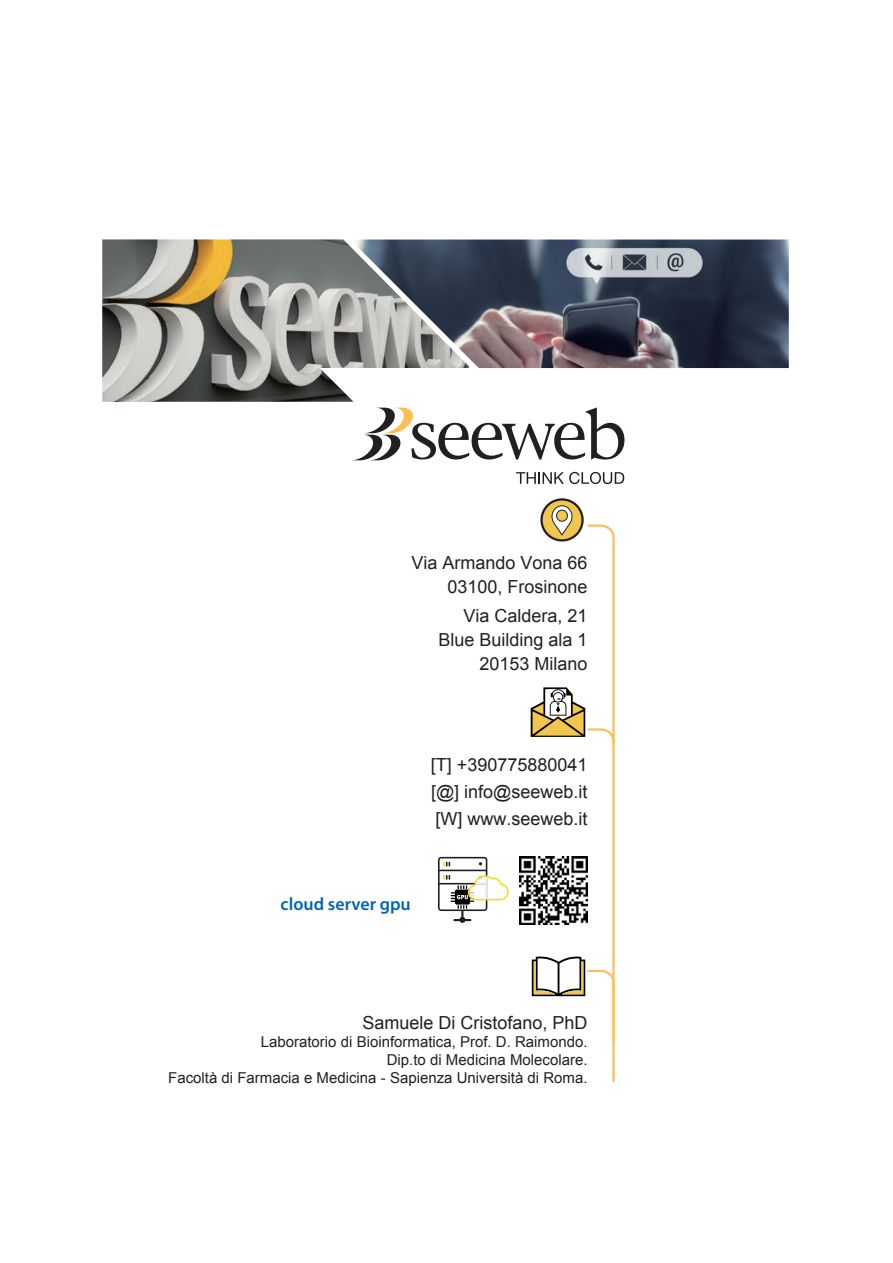
<style>
.page{position:relative;width:893px;height:1263px;background:#fff}
.page>*{position:absolute;margin:0;border:0;box-sizing:border-box;transform-origin:0 0}
.t1{font:18px/24px "Arial";color:#231f20;text-align:right}
.t2{font:600 18px "Myriad Pro";color:#0166b3}
.t3{font:15px/18px "Arial";color:#231f20;text-align:right}
</style>
<div class="page">
<img style="left:102px;top:239px;width:367px;height:163px">
<img style="left:350px;top:240px;width:439px;height:128px">
<svg style="left:354px;top:407px;width:270px;height:53px"></svg>
<svg style="left:516px;top:472px;width:108px;height:12px"></svg>
<svg style="left:542px;top:499px;width:41px;height:41px"></svg>
<div style="left:540px;top:498px;width:44px;height:43px;border:2px solid #231f20;border-radius:50%"></div>
<svg style="left:531px;top:505px;width:84px;height:577px"></svg>
<img style="left:520px;top:857px;width:68px;height:68px">
<svg style="left:438px;top:857px;width:71px;height:66px"></svg>
<p class="t1" style="left:411px;top:551px;width:178px">Via Armando Vona 66<br>03100, Frosinone</p>
<p class="t1" style="left:438px;top:604px;width:151px">Via Caldera, 21<br>Blue Building ala 1<br>20153 Milano</p>
<p class="t1" style="left:431px;top:751px;width:158px;line-height:27px;text-align:justify">[T] +390775880041 [@] info@seeweb.it [W] www.seeweb.it</p>
<p class="t2" style="left:281px;top:892px;width:132px">cloud server gpu</p>
<p class="t1" style="left:362px;top:1011px;width:227px">Samuele Di Cristofano, PhD</p>
<p class="t3" style="left:168px;top:1033px;width:421px">Laboratorio di Bioinformatica, Prof. D. Raimondo.<br>Dip.to di Medicina Molecolare.<br>Facoltà di Farmacia e Medicina - Sapienza Università di Roma.</p>
</div>
